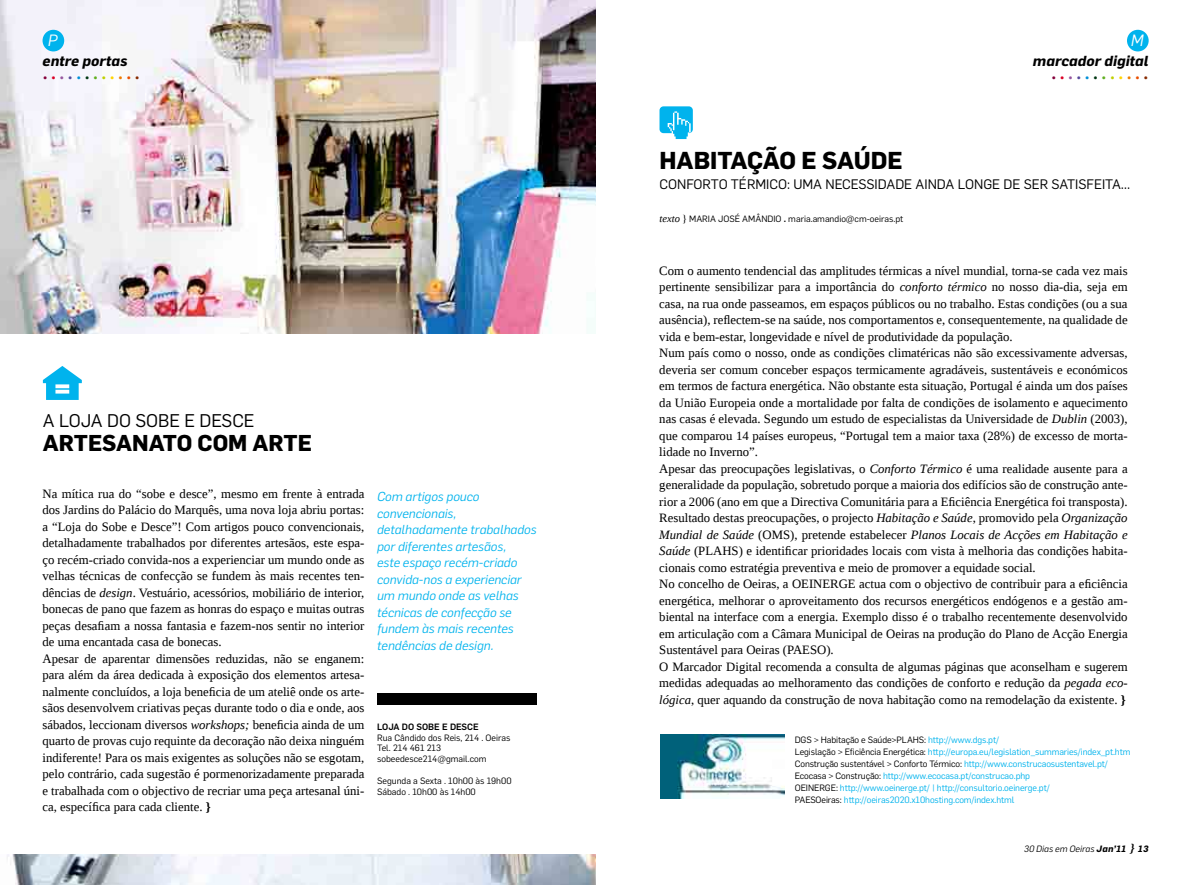
<style>
.page{position:relative;width:1191px;height:885px;background:#fff}
.page>*{position:absolute;margin:0;border:0;box-sizing:border-box;transform-origin:0 0}
.t1{font:700 24px "Flama";letter-spacing:-.005em;color:#000}
.t2{font:700 22.5px "Flama";color:#000}
.t3{font:18px "Flama";color:#000}
.t4{font:italic 16.05px "Flama";color:#fff}
.t5{font:italic 700 14.25px "Flama";letter-spacing:.01em;color:#000}
.t6{font:14.25px "Flama";color:#85003b}
.t7{font:13.5px "Flama";color:#000}
.t8{font:12.75px/16.5px "Liberation Serif";color:#000}
.t9{font:italic 12.75px/16.5px "Flama";color:#00b3ed}
.t10{font:9px/12px "Flama";letter-spacing:-.01em;color:#00b3ed}
.t11{font:9px/10.8px "Flama";color:#000}
.t12{font:italic 9px "Flama";letter-spacing:.005em;color:#000}
.t13{font:500 9px "Flama";color:#000}
.s1{color:#db0026}
.s2{color:#97579f}
.s3{color:#56499a}
.s4{color:#0090d8}
.s5{color:#003813}
.s6{color:#60af20}
.s7{color:#c0d000}
.s8{color:#ffd500}
.s9{color:#ef7d00}
.s10{color:#ea4f00}
.s11{color:#872a00}
.s12{font-style:italic}
.s13{font-weight:700}
.s14{font-family:"Liberation Serif";font-style:italic;font-size:10.5px}
.s15{font-family:"Liberation Serif";font-size:10.5px}
.s16{font-weight:500}
.s17{color:#000}
.s18{font-family:"Liberation Serif";font-weight:700;font-size:12px}
</style>
<div class="page">
<img style="left:7px;top:854px;width:588px;height:30px">
<div style="left:1127px;top:30px;width:21px;height:21px;background:#00b3ed;border-radius:50%"></div>
<img style="left:0;top:0;width:595px;height:334px">
<svg style="left:43px;top:366px;width:39px;height:34px"></svg>
<div style="left:43px;top:30px;width:21px;height:21px;background:#00b3ed;border-radius:50%"></div>
<div style="left:377px;top:693px;width:159px;height:12px;background:#000"></div>
<div style="left:659px;top:106px;width:34px;height:27px;background:#00b3ed;border-radius:4px"></div>
<svg style="left:667px;top:111px;width:23px;height:29px"></svg>
<img style="left:660px;top:734px;width:124px;height:64px">
<p class="t4" style="left:48px;top:30px;width:11px">P</p>
<p class="t6" style="left:43px;top:68px;width:99px">•<span class="s1">•</span><span class="s2">•</span><span class="s3">•</span><span class="s4">•</span><span class="s5">•</span><span class="s6">•</span><span class="s7">•</span><span class="s8">•</span><span class="s9">•</span><span class="s10">•</span><span class="s11">•</span></p>
<p class="t5" style="left:43px;top:51px;width:87px">entre portas</p>
<h3 class="t3" style="left:43px;top:408px;width:213px">A LOJA DO SOBE E DESCE</h3>
<h2 class="t2" style="left:43px;top:426px;width:271px">ARTESANATO COM ARTE</h2>
<p class="t8" style="left:43px;top:485px;width:323px">Na mítica rua do “sobe e desce”, mesmo em frente à entrada dos Jardins do Palácio do Marquês, uma nova loja abriu portas: a “Loja do Sobe e Desce”! Com artigos pouco convencionais, detalhadamente trabalhados por diferentes artesãos, este espa&shy;ço recém-criado convida-nos a experienciar um mundo onde as velhas técnicas de confecção se fundem às mais recentes ten&shy;dências de <span class="s12">design</span>. Vestuário, acessórios, mobiliário de interior, bonecas de pano que fazem as honras do espaço e muitas outras peças desafiam a nossa fantasia e fazem-nos sentir no interior de uma encantada casa de bonecas.<br>Apesar de aparentar dimensões reduzidas, não se enganem: para além da área dedicada à exposição dos elementos artesa&shy;nalmente concluídos, a loja beneficia de um ateliê onde os arte&shy;sãos desenvolvem criativas peças durante todo o dia e onde, aos sábados, leccionam diversos <span class="s12">workshops;</span> beneficia ainda de um quarto de provas cujo requinte da decoração não deixa ninguém indiferente! Para os mais exigentes as soluções não se esgotam, pelo contrário, cada sugestão é pormenorizadamente preparada e trabalhada com o objectivo de recriar uma peça artesanal úni&shy;ca, específica para cada cliente. <span class="s13">}</span></p>
<p class="t9" style="left:377px;top:487px;width:161px">Com artigos pouco convencionais, detalhadamente trabalhados por diferentes artesãos,<br>este espaço recém-criado convida-nos a experienciar um mundo onde as velhas técnicas de confecção se fundem às mais recentes tendências de design.</p>
<p class="t13" style="left:377px;top:720px;width:103px">LOJA DO SOBE E DESCE</p>
<p class="t11" style="left:377px;top:731px;width:135px">Rua Cândido dos Reis, 214 . Oeiras<br>Tel. 214 461 213 sobeedesce214@gmail.com</p>
<p class="t11" style="left:377px;top:774px;width:136px">Segunda a Sexta . 10h00 às 19h00<br>Sábado . 10h00 às 14h00</p>
<p class="t4" style="left:1130px;top:30px;width:14px">M</p>
<p class="t6" style="left:1051px;top:68px;width:99px">•<span class="s1">•</span><span class="s2">•</span><span class="s3">•</span><span class="s4">•</span><span class="s5">•</span><span class="s6">•</span><span class="s7">•</span><span class="s8">•</span><span class="s9">•</span><span class="s10">•</span><span class="s11">•</span></p>
<p class="t5" style="left:1033px;top:51px;width:117px">marcador digital</p>
<h1 class="t1" style="left:659px;top:143px;width:245px">HABITAÇÃO E SAÚDE</h1>
<p class="t7" style="left:659px;top:174px;width:472px">CONFORTO TÉRMICO: UMA NECESSIDADE AINDA LONGE DE SER SATISFEITA…</p>
<p class="t11" style="left:659px;top:213px;width:245px"><span class="s14">texto</span> <span class="s15">}</span> MARIA JOSÉ AMÂNDIO <span class="s16">.</span> maria.amandio@cm-oeiras.pt</p>
<p class="t8" style="left:659px;top:262px;width:470px">Com o aumento tendencial das amplitudes térmicas a nível mundial, torna-se cada vez mais pertinente sensibilizar para a importância do <span class="s12">conforto térmico</span> no nosso dia-dia, seja em casa, na rua onde passeamos, em espaços públicos ou no trabalho. Estas condições (ou a sua ausência), reflectem-se na saúde, nos comportamentos e, consequentemente, na qualidade de vida e bem-estar, longevidade e nível de produtividade da população.<br>Num país como o nosso, onde as condições climatéricas não são excessivamente adversas, deveria ser comum conceber espaços termicamente agradáveis, sustentáveis e económicos em termos de factura energética. Não obstante esta situação, Portugal é ainda um dos países da União Europeia onde a mortalidade por falta de condições de isolamento e aquecimento nas casas é elevada. Segundo um estudo de especialistas da Universidade de <span class="s12">Dublin</span> (2003), que comparou 14 países europeus, “Portugal tem a maior taxa (28%) de excesso de morta&shy;lidade no Inverno”.<br>Apesar das preocupações legislativas, o <span class="s12">Conforto Térmico</span> é uma realidade ausente para a generalidade da população, sobretudo porque a maioria dos edifícios são de construção ante&shy;rior a 2006 (ano em que a Directiva Comunitária para a Eficiência Energética foi transposta).<br>Resultado destas preocupações, o projecto <span class="s12">Habitação e Saúde</span>, promovido pela <span class="s12">Organização Mundial de Saúde</span> (OMS), pretende estabelecer <span class="s12">Planos Locais de Acções em Habitação e Saúde</span> (PLAHS) e identificar prioridades locais com vista à melhoria das condições habita&shy;cionais como estratégia preventiva e meio de promover a equidade social.<br>No concelho de Oeiras, a OEINERGE actua com o objectivo de contribuir para a eficiência energética, melhorar o aproveitamento dos recursos energéticos endógenos e a gestão am&shy;biental na interface com a energia. Exemplo disso é o trabalho recentemente desenvolvido em articulação com a Câmara Municipal de Oeiras na produção do Plano de Acção Energia Sustentável para Oeiras (PAESO).<br>O Marcador Digital recomenda a consulta de algumas páginas que aconselham e sugerem medidas adequadas ao melhoramento das condições de conforto e redução da <span class="s12">pegada eco&shy;lógica</span>, quer aquando da construção de nova habitação como na remodelação da existente. <span class="s13">}</span></p>
<p class="t10" style="left:794px;top:732px;width:337px"><span class="s17">DGS &gt; Habitação e Saúde&gt;PLAHS:</span> http://www.dgs.pt/<br><span class="s17">Legislação &gt; Eficiência Energética:</span> http://europa.eu/legislation_summaries/index_pt.htm <span class="s17">Construção sustentável &gt; Conforto Térmico:</span> http://www.construcaosustentavel.pt/ <span class="s17">Ecocasa &gt; Construção:</span> http://www.ecocasa.pt/construcao.php<br><span class="s17">OEINERGE:</span> http://www.oeinerge.pt/ | http://consultorio.oeinerge.pt/<br><span class="s17">PAESOeiras:</span> http://oeiras2020.x10hosting.com/index.html</p>
<p class="t12" style="left:1024px;top:842px;width:126px">30 Dias em Oeiras <span class="s13">Jan’11</span> <span class="s18">}</span> <span class="s13">13</span></p>
</div>
